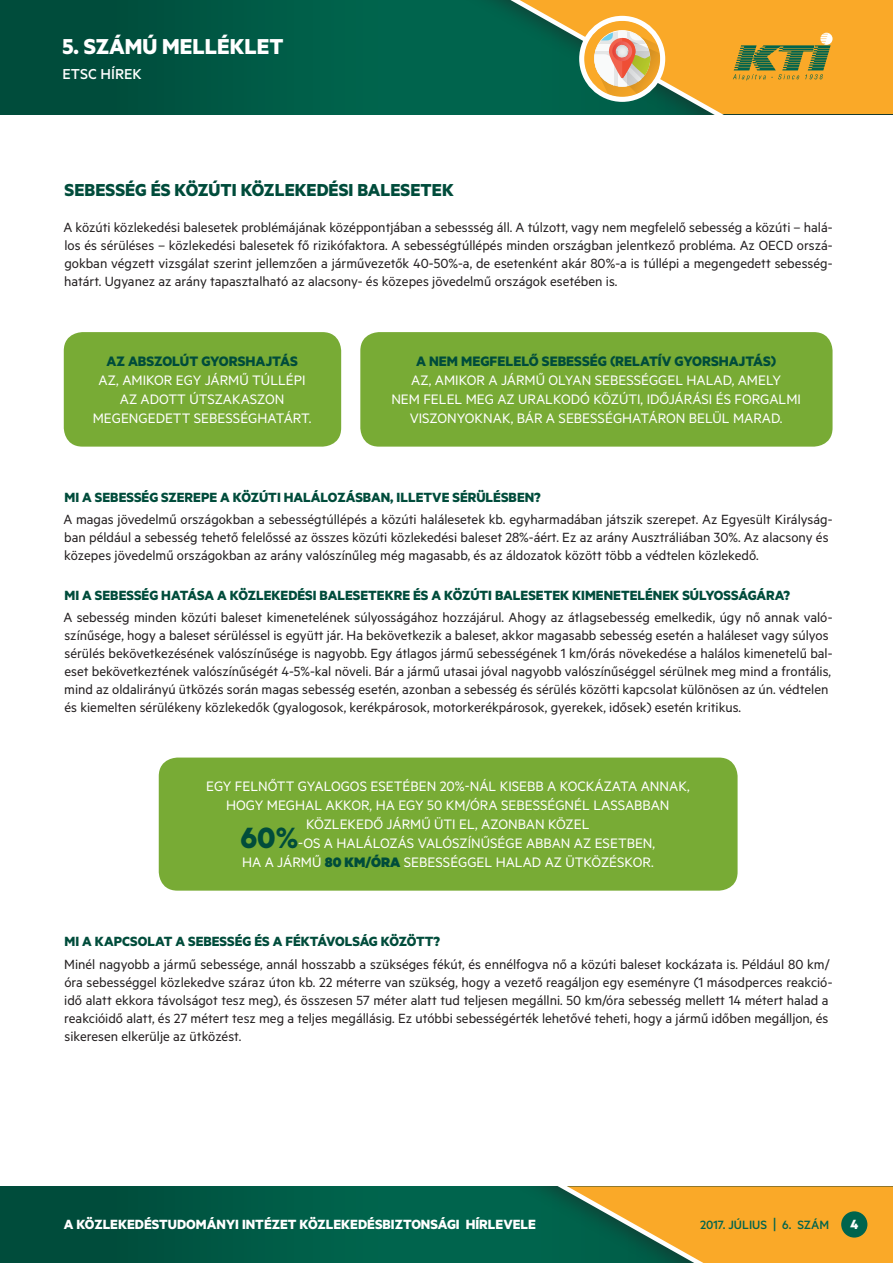
<style>
.page{position:relative;width:893px;height:1263px;background:#fff}
.page>*{position:absolute;margin:0;border:0;box-sizing:border-box;transform-origin:0 0}
.t1{font:700 24.3px "Metric";color:#fff}
.Fejezet_alcim_1{font:700 19.5px "Metric";color:#004c3b}
.t2{font:500 16.2px "Metric";color:#fff}
.Tompa{font:15.45px/19px "Metric";color:#fff;text-align:center}
.Tompa-2{font:15px/18px "Metric";color:#231f20}
.szovegkozi_alcim_2{font:700 15px "Metric";color:#004c3b}
.t3{font:700 15px "Metric";color:#fff}
.t4{font:500 13.5px "Metric";color:#00644d}
.s1{font-weight:700;color:#004c3b}
.s2{font-weight:700;font-size:33px;color:#004c3b}
.s3{font-weight:900;color:#004c3b}
.s4{font-size:18.15px}
</style>
<div class="page">
<div style="left:0;top:1186px;width:893px;height:77px;background:linear-gradient(to bottom,#005542,#005542)"></div>
<svg style="left:374px;top:1186px;width:519px;height:77px"></svg>
<div style="left:841px;top:1211px;width:26px;height:26px;background:#00644d;border-radius:50%"></div>
<div style="left:0;top:0;width:893px;height:114px;background:linear-gradient(to bottom,#00523f,#00523f)"></div>
<svg style="left:292px;top:0;width:601px;height:114px"></svg>
<svg style="left:733px;top:33px;width:99px;height:47px"></svg>
<svg style="left:584px;top:20px;width:77px;height:77px"></svg>
<div style="left:579px;top:16px;width:86px;height:86px;border:5px solid #fff;border-radius:50%"></div>
<div style="left:64px;top:332px;width:277px;height:115px;background:#78ab35;border-radius:19px"></div>
<div style="left:360px;top:332px;width:472px;height:115px;background:#78ab35;border-radius:19px"></div>
<div style="left:159px;top:757px;width:579px;height:134px;background:#78ab35;border-radius:19px"></div>
<p class="t1" style="left:63px;top:31px;width:223px">5. SZÁMÚ MELLÉKLET</p>
<p class="t2" style="left:63px;top:65px;width:81px">ETSC HÍREK</p>
<p class="Fejezet_alcim_1" style="left:65px;top:178px;width:391px">SEBESSÉG ÉS KÖZÚTI KÖZLEKEDÉSI BALESETEK</p>
<p class="Tompa-2" style="left:63px;top:217px;width:771px;text-align:justify">A közúti közlekedési balesetek problémájának középpontjában a sebessség áll. A túlzott, vagy nem megfelelő sebesség a közúti – halá&shy;los és sérüléses – közlekedési balesetek fő rizikófaktora. A sebességtúllépés minden országban jelentkező probléma. Az OECD orszá&shy;gokban végzett vizsgálat szerint jellemzően a járművezetők 40-50%-a, de esetenként akár 80%-a is túllépi a megengedett sebesség&shy;határt. Ugyanez az arány tapasztalható az alacsony- és közepes jövedelmű országok esetében is.</p>
<p class="Tompa" style="left:93px;top:351px;width:220px"><span class="s1">AZ ABSZOLÚT GYORSHAJTÁS<br></span>AZ, AMIKOR EGY JÁRMŰ TÚLLÉPI<br>AZ ADOTT ÚTSZAKASZON<br>MEGENGEDETT SEBESSÉGHATÁRT.</p>
<p class="Tompa" style="left:391px;top:351px;width:411px"><span class="s1">A NEM MEGFELELŐ SEBESSÉG (RELATÍV GYORSHAJTÁS)<br></span>AZ, AMIKOR A JÁRMŰ OLYAN SEBESSÉGGEL HALAD, AMELY<br>NEM FELEL MEG AZ URALKODÓ KÖZÚTI, IDŐJÁRÁSI ÉS FORGALMI VISZONYOKNAK, BÁR A SEBESSÉGHATÁRON BELÜL MARAD.</p>
<p class="szovegkozi_alcim_2" style="left:65px;top:488px;width:478px">MI A SEBESSÉG SZEREPE A KÖZÚTI HALÁLOZÁSBAN, ILLETVE SÉRÜLÉSBEN?</p>
<p class="Tompa-2" style="left:63px;top:510px;width:771px">A magas jövedelmű országokban a sebességtúllépés a közúti halálesetek kb. egyharmadában játszik szerepet. Az Egyesült Királyság&shy;ban például a sebesség tehető felelőssé az összes közúti közlekedési baleset 28%-áért. Ez az arány Ausztráliában 30%. Az alacsony és közepes jövedelmű országokban az arány valószínűleg még magasabb, és az áldozatok között több a védtelen közlekedő.</p>
<p class="szovegkozi_alcim_2" style="left:65px;top:586px;width:727px">MI A SEBESSÉG HATÁSA A KÖZLEKEDÉSI BALESETEKRE ÉS A KÖZÚTI BALESETEK KIMENETELÉNEK SÚLYOSSÁGÁRA?</p>
<p class="Tompa-2" style="left:63px;top:608px;width:771px">A sebesség minden közúti baleset kimenetelének súlyosságához hozzájárul. Ahogy az átlagsebesség emelkedik, úgy nő annak való&shy;színűsége, hogy a baleset sérüléssel is együtt jár. Ha bekövetkezik a baleset, akkor magasabb sebesség esetén a haláleset vagy súlyos sérülés bekövetkezésének valószínűsége is nagyobb. Egy átlagos jármű sebességének 1 km/órás növekedése a halálos kimenetelű bal&shy;eset bekövetkeztének valószínűségét 4-5%-kal növeli. Bár a jármű utasai jóval nagyobb valószínűséggel sérülnek meg mind a frontális, mind az oldalirányú ütközés során magas sebesség esetén, azonban a sebesség és sérülés közötti kapcsolat különösen az ún. védtelen és kiemelten sérülékeny közlekedők (gyalogosok, kerékpárosok, motorkerékpárosok, gyerekek, idősek) esetén kritikus.</p>
<p class="Tompa" style="left:206px;top:776px;width:485px">EGY FELNŐTT GYALOGOS ESETÉBEN 20%-NÁL KISEBB A KOCKÁZATA ANNAK, HOGY MEGHAL AKKOR, HA EGY 50 KM/ÓRA SEBESSÉGNÉL LASSABBAN KÖZLEKEDŐ JÁRMŰ ÜTI EL, AZONBAN KÖZEL<br><span class="s2">60%</span>-OS A HALÁLOZÁS VALÓSZÍNŰSÉGE ABBAN AZ ESETBEN,<br>HA A JÁRMŰ <span class="s3">80 KM/ÓRA</span> SEBESSÉGGEL HALAD AZ ÜTKÖZÉSKOR.</p>
<p class="szovegkozi_alcim_2" style="left:65px;top:932px;width:377px">MI A KAPCSOLAT A SEBESSÉG ÉS A FÉKTÁVOLSÁG KÖZÖTT?</p>
<p class="Tompa-2" style="left:64px;top:954px;width:769px">Minél nagyobb a jármű sebessége, annál hosszabb a szükséges fékút, és ennélfogva nő a közúti baleset kockázata is. Például 80 km/ óra sebességgel közlekedve száraz úton kb. 22 méterre van szükség, hogy a vezető reagáljon egy eseményre (1 másodperces reakció&shy;idő alatt ekkora távolságot tesz meg), és összesen 57 méter alatt tud teljesen megállni. 50 km/óra sebesség mellett 14 métert halad a reakcióidő alatt, és 27 métert tesz meg a teljes megállásig. Ez utóbbi sebességérték lehetővé teheti, hogy a jármű időben megálljon, és sikeresen elkerülje az ütközést.</p>
<p class="t3" style="left:64px;top:1215px;width:474px">A KÖZLEKEDÉSTUDOMÁNYI INTÉZET KÖZLEKEDÉSBIZTONSÁGI HÍRLEVELE</p>
<p class="t4" style="left:700px;top:1217px;width:131px">2017. JÚLIUS <span class="s4">|</span> 6. SZÁM</p>
<p class="t3" style="left:850px;top:1215px;width:10px">4</p>
</div>
